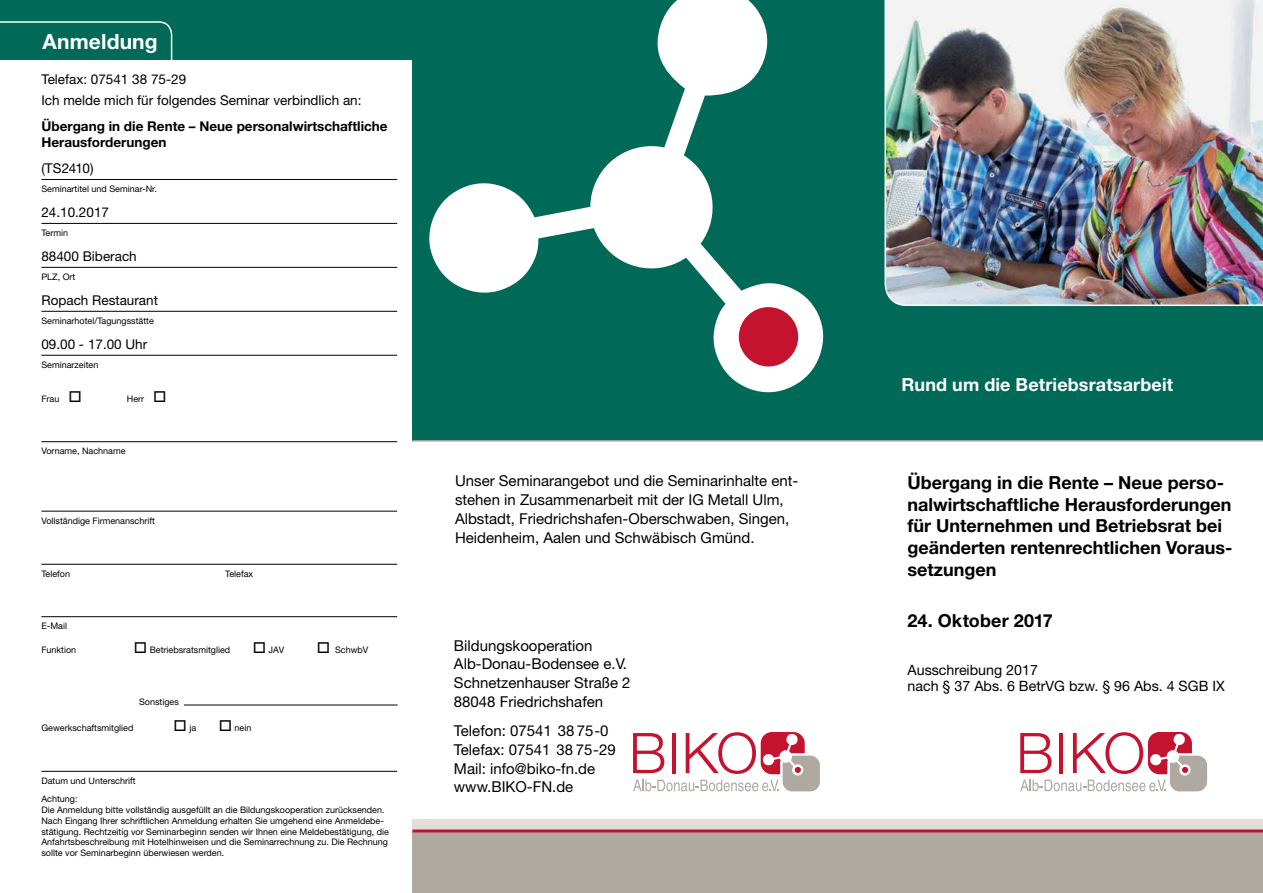
<style>
.page{position:relative;width:1263px;height:893px;background:#fff}
.page>*{position:absolute;margin:0;border:0;box-sizing:border-box;transform-origin:0 0}
.t1{font:700 21px "Helvetica Neue LT Std";letter-spacing:.005em;color:#fff}
.t2{font:700 18px/21.6px "Helvetica Neue LT Std";color:#000}
.t3{font:700 18px "Helvetica Neue LT Std";letter-spacing:.01em;color:#fff}
.t4{font:15px/18.8px "Helvetica Neue LT Std";color:#000}
.t5{font:14.25px/16.2px "Helvetica Neue LT Std";color:#000}
.t6{font:13.5px/21.6px "Helvetica Neue LT Std";color:#000}
.t7{font:700 13.5px/16.2px "Helvetica Neue LT Std";color:#000}
.t8{font:9px/10.8px "Helvetica Neue LT Std";color:#000}
</style>
<div class="page">
<div style="left:412px;top:0;width:851px;height:440px;background:#006958"></div>
<hr style="left:412px;top:440px;width:851px;height:2px;background:#afa9a2">
<svg style="left:1020px;top:732px;width:187px;height:59px"></svg>
<svg style="left:633px;top:732px;width:187px;height:59px"></svg>
<div style="left:0;top:0;width:425px;height:60px;background:#006958"></div>
<div style="left:412px;top:825px;width:851px;height:68px;background:#afa9a2"></div>
<svg style="left:0;top:21px;width:172px;height:39px"></svg>
<div style="left:412px;top:819px;width:851px;height:11px;background:#e1dedb"></div>
<hr style="left:412px;top:829px;width:851px;height:3px;background:#c4122f">
<img style="left:884px;top:0;width:379px;height:306px">
<svg style="left:429px;top:0;width:394px;height:392px"></svg>
<svg style="left:582px;top:138px;width:139px;height:139px"></svg>
<div style="left:739px;top:307px;width:59px;height:59px;background:#c4122f;border-radius:50%"></div>
<hr style="left:41px;top:179px;width:356px;height:1px;background:#000">
<hr style="left:41px;top:223px;width:356px;height:1px;background:#000">
<hr style="left:41px;top:267px;width:356px;height:1px;background:#000">
<hr style="left:41px;top:311px;width:356px;height:1px;background:#000">
<hr style="left:41px;top:355px;width:356px;height:1px;background:#000">
<hr style="left:41px;top:441px;width:356px;height:1px;background:#000">
<hr style="left:41px;top:511px;width:356px;height:1px;background:#000">
<hr style="left:41px;top:564px;width:356px;height:1px;background:#000">
<hr style="left:41px;top:616px;width:356px;height:1px;background:#000">
<hr style="left:41px;top:771px;width:356px;height:1px;background:#000">
<hr style="left:184px;top:705px;width:214px;height:1px;background:#000">
<h1 class="t1" style="left:43px;top:29px;width:117px">Anmeldung</h1>
<h3 class="t6" style="left:41px;top:68px;width:322px">Telefax: 07541 38 75-29<br>Ich melde mich für folgendes Seminar verbindlich an:</h3>
<h3 class="t7" style="left:41px;top:118px;width:348px">Übergang in die Rente – Neue personalwirtschaftliche<br>Herausforderungen</h3>
<h3 class="t6" style="left:41px;top:158px;width:54px">(TS2410)</h3>
<p class="t8" style="left:41px;top:183px;width:117px">Seminartitel und Seminar-Nr.</p>
<h3 class="t6" style="left:41px;top:202px;width:69px">24.10.2017</h3>
<p class="t8" style="left:41px;top:227px;width:28px">Termin</p>
<h3 class="t6" style="left:41px;top:246px;width:97px">88400 Biberach</h3>
<p class="t8" style="left:41px;top:271px;width:36px">PLZ, Ort</p>
<h3 class="t6" style="left:41px;top:289px;width:118px">Ropach Restaurant</h3>
<p class="t8" style="left:41px;top:315px;width:114px">Seminarhotel/Tagungsstätte</p>
<h3 class="t6" style="left:41px;top:333px;width:107px">09.00 - 17.00 Uhr</h3>
<p class="t8" style="left:41px;top:359px;width:58px">Seminarzeiten</p>
<p class="t8" style="left:41px;top:393px;width:42px">Frau □</p>
<p class="t8" style="left:127px;top:393px;width:41px">Herr □</p>
<p class="t8" style="left:41px;top:445px;width:86px">Vorname, Nachname</p>
<p class="t8" style="left:41px;top:515px;width:115px">Vollständige Firmenanschrift</p>
<p class="t8" style="left:41px;top:568px;width:30px">Telefon</p>
<p class="t8" style="left:225px;top:568px;width:29px">Telefax</p>
<p class="t8" style="left:41px;top:620px;width:27px">E-Mail</p>
<p class="t8" style="left:41px;top:644px;width:36px">Funktion</p>
<p class="t8" style="left:134px;top:644px;width:98px">□ Betriebsratsmitglied</p>
<p class="t8" style="left:253px;top:644px;width:33px">□ JAV</p>
<p class="t8" style="left:317px;top:644px;width:53px">□ SchwbV</p>
<p class="t8" style="left:139px;top:696px;width:41px">Sonstiges</p>
<p class="t8" style="left:41px;top:723px;width:93px">Gewerkschaftsmitglied</p>
<p class="t8" style="left:173px;top:723px;width:24px">□ ja</p>
<p class="t8" style="left:219px;top:723px;width:34px">□ nein</p>
<p class="t8" style="left:41px;top:771px;width:96px;line-height:18.5px">Datum und Unterschrift<br>Achtung:</p>
<p class="t8" style="left:41px;top:804px;width:349px">Die Anmeldung bitte vollständig ausgefüllt an die Bildungskooperation zurücksenden.<br>Nach Eingang Ihrer schriftlichen Anmeldung erhalten Sie umgehend eine Anmeldebe&shy;stätigung. Rechtzeitig vor Seminarbeginn senden wir Ihnen eine Meldebestätigung, die Anfahrtsbeschreibung mit Hotelhinweisen und die Seminarrechnung zu. Die Rechnung sollte vor Seminarbeginn überwiesen werden.</p>
<h3 class="t4" style="left:455px;top:471px;width:345px">Unser Seminarangebot und die Seminarinhalte ent&shy;stehen in Zusammenarbeit mit der IG Metall Ulm, Albstadt, Friedrichshafen-Oberschwaben, Singen, Heidenheim, Aalen und Schwäbisch Gmünd.</h3>
<h3 class="t4" style="left:454px;top:636px;width:178px">Bildungskooperation<br>Alb-Donau-Bodensee e.V.<br>Schnetzenhauser Straße 2<br>88048 Friedrichshafen</h3>
<h3 class="t4" style="left:454px;top:721px;width:163px">Telefon: 07541 38 75-0<br>Telefax: 07541 38 75-29<br>Mail: info@biko-fn.de www.BIKO-FN.de</h3>
<h2 class="t3" style="left:901px;top:374px;width:273px">Rund um die Betriebsratsarbeit</h2>
<h2 class="t2" style="left:907px;top:472px;width:327px">Übergang in die Rente – Neue perso&shy;nalwirtschaftliche Herausforderungen für Unternehmen und Betriebsrat bei geänderten rentenrechtlichen Voraus&shy;setzungen</h2>
<h2 class="t2" style="left:907px;top:609px;width:147px">24. Oktober 2017</h2>
<h3 class="t5" style="left:907px;top:662px;width:319px">Ausschreibung 2017<br>nach § 37 Abs. 6 BetrVG bzw. § 96 Abs. 4 SGB IX</h3>
</div>
